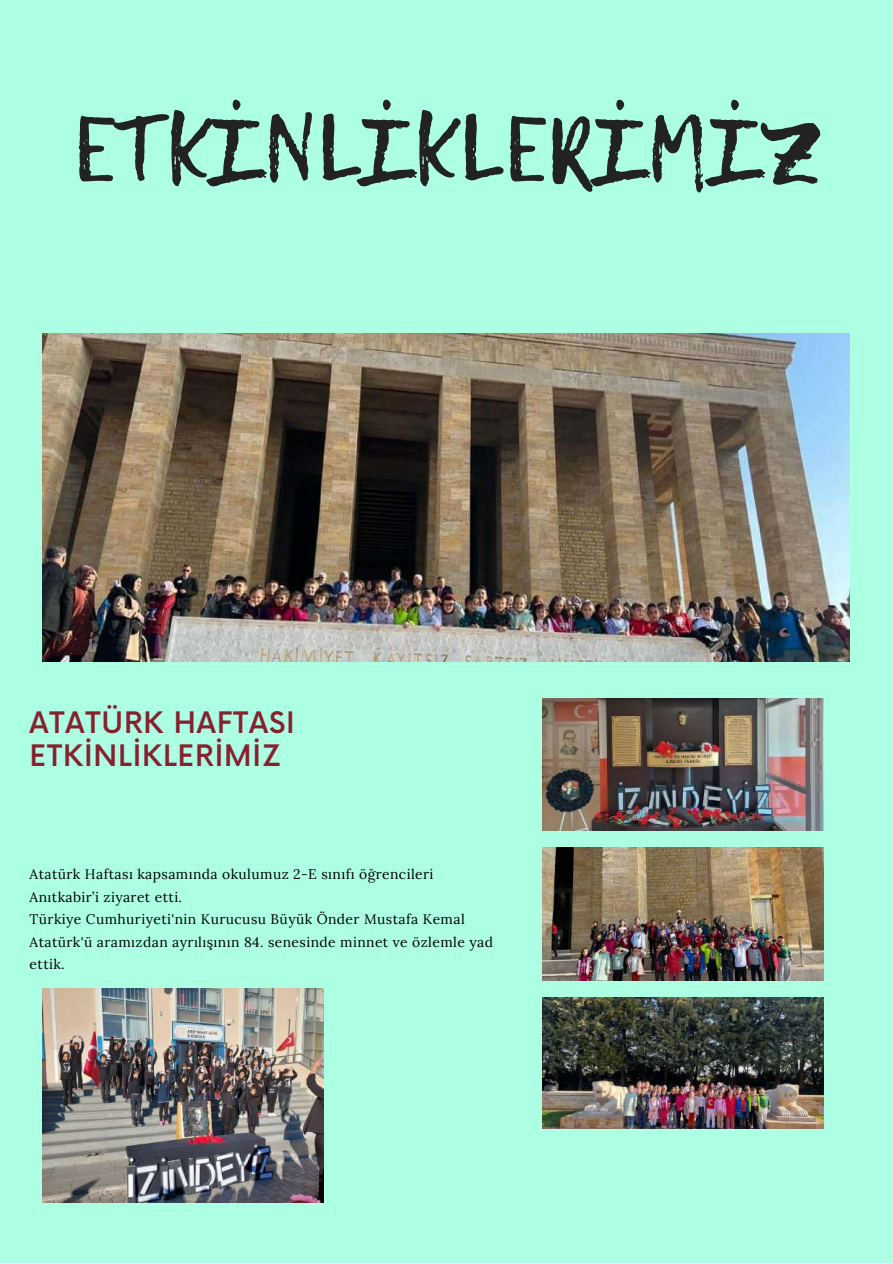
<style>
.page{position:relative;width:893px;height:1264px;background:#fff}
.page>*{position:absolute;margin:0;border:0;box-sizing:border-box;transform-origin:0 0}
.t1{font:90.9px "Lemon Tuesday";color:#222}
.t2{font:500 28.8px/32.5px "Now";letter-spacing:.03em;color:#86212d}
.t3{font:13.8px/22.5px "Lora";letter-spacing:.03em;color:#000}
</style>
<div class="page">
<div style="left:0;top:0;width:892px;height:1262px;background:#adffe4"></div>
<img style="left:42px;top:333px;width:807px;height:328px">
<img style="left:542px;top:698px;width:281px;height:133px">
<img style="left:542px;top:847px;width:281px;height:133px">
<img style="left:542px;top:997px;width:281px;height:131px">
<img style="left:42px;top:988px;width:281px;height:214px">
<h1 class="t1" style="left:72px;top:81px;width:751px">ETKİNLİKLERİMİZ</h1>
<h2 class="t2" style="left:30px;top:708px;width:267px">ATATÜRK HAFTASI<br>ETKİNLİKLERİMİZ</h2>
<p class="t3" style="left:30px;top:863px;width:465px">Atatürk Haftası kapsamında okulumuz 2-E sınıfı öğrencileri Anıtkabir’i ziyaret etti.<br>Türkiye Cumhuriyeti'nin Kurucusu Büyük Önder Mustafa Kemal Atatürk'ü aramızdan ayrılışının 84. senesinde minnet ve özlemle yad ettik.</p>
</div>
